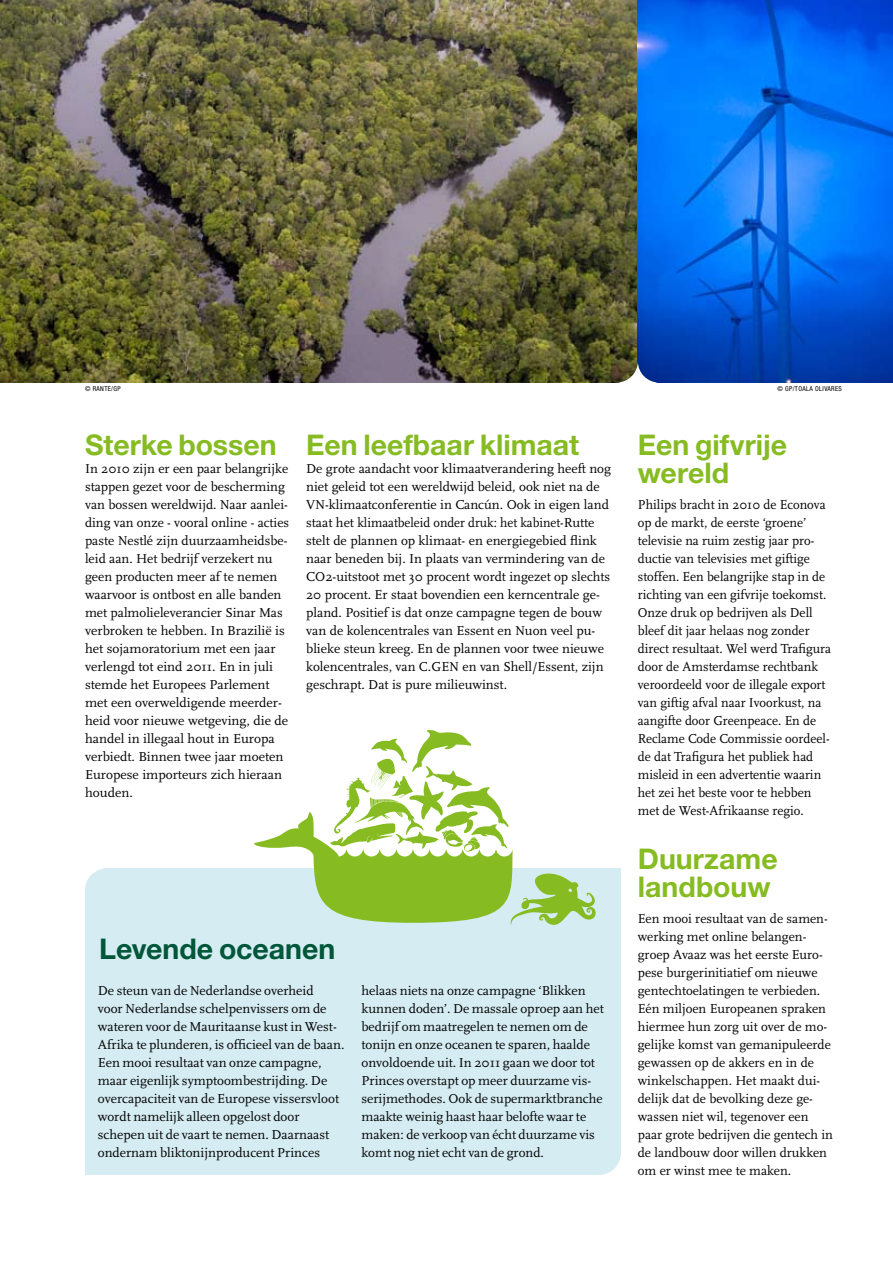
<style>
.page{position:relative;width:893px;height:1263px;background:#fff}
.page>*{position:absolute;margin:0;border:0;box-sizing:border-box;transform-origin:0 0}
.t1{font:700 28.5px/28.5px "Helvetica Neue LT Std";color:#86bc22}
.t2{font:700 28.5px "Helvetica Neue LT Std";color:#005639}
.t3{font:13.5px/18px "Scala";color:#000}
.t4{font:condensed 6.75px "Helvetica Neue LT Std";letter-spacing:.05em;color:#000}
</style>
<div class="page">
<div style="left:85px;top:869px;width:536px;height:306px;background:#d5ecf2"></div>
<svg style="left:600px;top:1153px;width:42px;height:43px"></svg>
<svg style="left:64px;top:847px;width:42px;height:43px"></svg>
<svg style="left:254px;top:730px;width:265px;height:193px"></svg>
<svg style="left:509px;top:872px;width:87px;height:54px"></svg>
<img style="left:0;top:0;width:893px;height:383px">
<svg style="left:617px;top:361px;width:42px;height:43px"></svg>
<p class="t4" style="left:85px;top:384px;width:37px">© RANTE/GP</p>
<p class="t4" style="left:777px;top:384px;width:66px">© GP/TOALA OLIVARES</p>
<h1 class="t1" style="left:85px;top:429px;width:193px">Sterke bossen</h1>
<p class="t3" style="left:85px;top:459px;width:206px">In 2010 zijn er een paar belangrijke stappen gezet voor de bescherming van bossen wereldwijd. Naar aanlei&shy;ding van onze - vooral online - acties paste Nestlé zijn duurzaamheidsbe&shy;leid aan. Het bedrijf verzekert nu geen producten meer af te nemen waarvoor is ontbost en alle banden met palmolieleverancier Sinar Mas verbroken te hebben. In Brazilië is het sojamoratorium met een jaar verlengd tot eind 2011. En in juli stemde het Europees Parlement met een overweldigende meerder&shy;heid voor nieuwe wetgeving, die de handel in illegaal hout in Europa verbiedt. Binnen twee jaar moeten<br>Europese importeurs zich hieraan houden.</p>
<h1 class="t1" style="left:306px;top:429px;width:275px">Een leefbaar klimaat</h1>
<p class="t3" style="left:306px;top:459px;width:306px">De grote aandacht voor klimaatverandering heeft nog niet geleid tot een wereldwijd beleid, ook niet na de VN-klimaatconferentie in Cancún. Ook in eigen land staat het klimaatbeleid onder druk: het kabinet-Rutte stelt de plannen op klimaat- en energiegebied flink naar beneden bij. In plaats van vermindering van de CO2-uitstoot met 30 procent wordt ingezet op slechts 20 procent. Er staat bovendien een kerncentrale ge&shy;pland. Positief is dat onze campagne tegen de bouw van de kolencentrales van Essent en Nuon veel pu&shy;blieke steun kreeg. En de plannen voor twee nieuwe kolencentrales, van C.GEN en van Shell/Essent, zijn geschrapt. Dat is pure milieuwinst.</p>
<h1 class="t2" style="left:99px;top:931px;width:238px">Levende oceanen</h1>
<p class="t3" style="left:98px;top:981px;width:248px">De steun van de Nederlandse overheid<br>voor Nederlandse schelpenvissers om de wateren voor de Mauritaanse kust in West-Afrika te plunderen, is officieel van de baan.<br>Een mooi resultaat van onze campagne, maar eigenlijk symptoombestrijding. De overcapaciteit van de Europese vissersvloot wordt namelijk alleen opgelost door schepen uit de vaart te nemen. Daarnaast ondernam bliktonijnproducent Princes</p>
<p class="t3" style="left:361px;top:981px;width:244px">helaas niets na onze campagne ‘Blikken kunnen doden’. De massale oproep aan het bedrijf om maatregelen te nemen om de tonijn en onze oceanen te sparen, haalde onvoldoende uit. In 2011 gaan we door tot Princes overstapt op meer duurzame vis&shy;serijmethodes. Ook de supermarktbranche maakte weinig haast haar belofte waar te maken: de verkoop van écht duurzame vis komt nog niet echt van de grond.</p>
<h1 class="t1" style="left:638px;top:429px;width:151px">Een gifvrije wereld</h1>
<p class="t3" style="left:638px;top:495px;width:195px">Philips bracht in 2010 de Econova op de markt, de eerste ‘groene’ televisie na ruim zestig jaar pro&shy;ductie van televisies met giftige stoffen. Een belangrijke stap in de richting van een gifvrije toekomst.<br>Onze druk op bedrijven als Dell bleef dit jaar helaas nog zonder direct resultaat. Wel werd Trafigura door de Amsterdamse rechtbank veroordeeld voor de illegale export van giftig afval naar Ivoorkust, na aangifte door Greenpeace. En de Reclame Code Commissie oordeel&shy;de dat Trafigura het publiek had misleid in een advertentie waarin het zei het beste voor te hebben met de West-Afrikaanse regio.</p>
<h1 class="t1" style="left:638px;top:843px;width:141px">Duurzame landbouw</h1>
<p class="t3" style="left:638px;top:909px;width:197px">Een mooi resultaat van de samen&shy;werking met online belangen&shy;groep Avaaz was het eerste Euro&shy;pese burgerinitiatief om nieuwe gentechtoelatingen te verbieden.<br>Eén miljoen Europeanen spraken hiermee hun zorg uit over de mo&shy;gelijke komst van gemanipuleerde gewassen op de akkers en in de winkelschappen. Het maakt dui&shy;delijk dat de bevolking deze ge&shy;wassen niet wil, tegenover een paar grote bedrijven die gentech in de landbouw door willen drukken om er winst mee te maken.</p>
</div>
